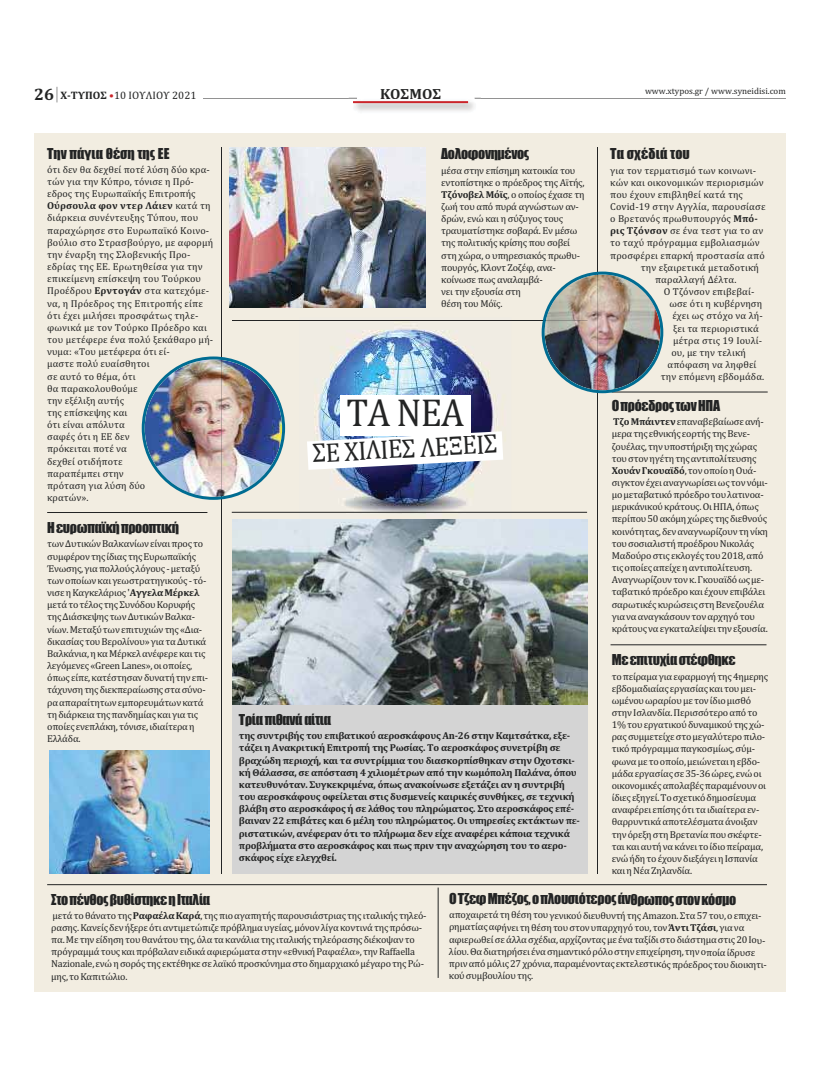
<style>
.page{position:relative;width:822px;height:1077px;background:#fff}
.page>*{position:absolute;margin:0;border:0;box-sizing:border-box;transform-origin:0 0}
.t1{font:39.5px "Cambria";color:#232424;scale:.93 1}
.t2{font:27.1px "Cambria";color:#232424;scale:.93 1}
.t3{font:700 14.9px "Cambria";color:#232424}
.t4{font:13.9px "Impact";letter-spacing:-.02em;color:#232424}
.t5{font:13.9px "Impact";letter-spacing:.005em;color:#232424}
.t6{font:13.9px "Impact";letter-spacing:.01em;color:#232424}
.t7{font:10.9px "Cambria";color:#232424}
.t8{font:10.1px/12.2px "Cambria";letter-spacing:-.02em;color:#232424}
.t9{font:10.1px/12.2px "Cambria";letter-spacing:.015em;color:#232424}
.t10{font:700 10.1px/12.2px "Cambria";letter-spacing:-.025em;color:#232424}
.t11{font:10.1px "Cambria";letter-spacing:.01em;color:#232424}
.t12{font:8.9px "Cambria";color:#232424}
.s1{font-weight:700;font-size:16.9px}
.s2{font-weight:700}
.s3{color:#cb242a}
</style>
<div class="page">
<hr style="left:203px;top:98px;width:583px;height:1px;background:#929292">
<img style="left:357px;top:98px;width:117px;height:3px">
<svg style="left:381px;top:98px;width:60px;height:1px"></svg>
<hr style="left:353px;top:101px;width:115px;height:2px;background:#cb242a">
<svg style="left:56px;top:87px;width:1px;height:15px"></svg>
<div style="left:34px;top:133px;width:751px;height:859px;background:#f2ede1"></div>
<div style="left:232px;top:526px;width:356px;height:348px;background:#d4d4d4"></div>
<hr style="left:232px;top:320px;width:355px;height:1px;background:#232424">
<hr style="left:221px;top:148px;width:1px;height:726px;background:#232424">
<img style="left:299px;top:327px;width:212px;height:193px">
<svg style="left:307px;top:431px;width:196px;height:39px;background:#e2e7ef"></svg>
<div style="left:340px;top:396px;width:130px;height:40px;background:#fff"></div>
<hr style="left:232px;top:512px;width:355px;height:1px;background:#232424">
<hr style="left:597px;top:148px;width:1px;height:726px;background:#232424">
<img style="left:230px;top:148px;width:195px;height:160px">
<img style="left:142px;top:356px;width:143px;height:144px">
<img style="left:49px;top:750px;width:161px;height:124px">
<hr style="left:612px;top:392px;width:156px;height:1px;background:#232424">
<img style="left:232px;top:520px;width:355px;height:184px">
<hr style="left:47px;top:512px;width:160px;height:1px;background:#232424">
<hr style="left:47px;top:884px;width:720px;height:1px;background:#232424">
<hr style="left:611px;top:645px;width:156px;height:1px;background:#232424">
<img style="left:542px;top:272px;width:121px;height:121px">
<hr style="left:438px;top:888px;width:1px;height:90px;background:#232424">
<p class="t7" style="left:34px;top:91px;width:164px"><span class="s1">26</span> <span class="s2">Χ‑ΤΥΠΟΣ</span> <span class="s3">•</span>10 ΙΟΥΛΙΟΥ 2021</p>
<h3 class="t3" style="left:380px;top:88px;width:63px">ΚΟΣΜΟΣ</h3>
<p class="t12" style="left:645px;top:88px;width:142px">www.xtypos.gr / www.syneidisi.com</p>
<h3 class="t5" style="left:47px;top:149px;width:124px">Την πάγια θέση της ΕΕ</h3>
<p class="t9" style="left:47px;top:164px;width:168px">ότι δεν θα δεχθεί ποτέ λύση δύο κρα‐ τών για την Κύπρο, τόνισε η Πρό‐ εδρος της Ευρωπαϊκής Επιτροπής<br><span class="s2">Ούρσουλα φον ντερ Λάιεν</span> κατά τη διάρκεια συνέντευξης Τύπου, που παραχώρησε στο Ευρωπαϊκό Κοινο‐ βούλιο στο Στρασβούργο, με αφορμή την έναρξη της Σλοβενικής Προ‐ εδρίας της ΕΕ. Ερωτηθείσα για την επικείμενη επίσκεψη του Τούρκου<br>Προέδρου <span class="s2">Ερντογάν</span> στα κατεχόμε‐ να, η Πρόεδρος της Επιτροπής είπε ότι έχει μιλήσει προσφάτως τηλε‐ φωνικά με τον Τούρκο Πρόεδρο και του μετέφερε ένα πολύ ξεκάθαρο μή‐ νυμα: «Του μετέφερα ότι εί‐<br>μαστε πολύ ευαίσθητοι<br>σε αυτό το θέμα, ότι<br>θα παρακολουθούμε<br>την εξέλιξη αυτής<br>της επίσκεψης και<br>ότι είναι απόλυτα<br>σαφές ότι η ΕΕ δεν<br>πρόκειται ποτέ να<br>δεχθεί οτιδήποτε<br>παραπέμπει στην<br>πρόταση για λύση δύο<br>κρατών».</p>
<h3 class="t4" style="left:47px;top:523px;width:134px">Η ευρωπαϊκή προοπτική</h3>
<p class="t8" style="left:47px;top:539px;width:163px">των Δυτικών Βαλκανίων είναι προς το συμφέρον της ίδιας της Ευρωπαϊκής Ένωσης, για πολλούς λόγους ‐ μεταξύ των οποίων και γεωστρατηγικούς ‐ τό‐ νισε η Καγκελάριος '<span class="s2">Αγγελα Μέρκελ </span>μετά το τέλος της Συνόδου Κορυφής της Διάσκεψης των Δυτικών Βαλκα‐ νίων. Μεταξύ των επιτυχιών της «Δια‐ δικασίας του Βερολίνου» για τα Δυτικά Βαλκάνια, η κα Μέρκελ ανέφερε και τις λεγόμενες «Green Lanes», οι οποίες, όπως είπε, κατέστησαν δυνατή την επι‐ τάχυνση της διεκπεραίωσης στα σύνο‐ ρα απαραίτητων εμπορευμάτων κατά τη διάρκεια της πανδημίας και για τις οποίες ενεπλάκη, τόνισε, ιδιαίτερα η Ελλάδα.</p>
<h3 class="t4" style="left:441px;top:149px;width:90px">Δολοφονημένος</h3>
<p class="t8" style="left:441px;top:165px;width:145px">μέσα στην επίσημη κατοικία του εντοπίστηκε ο πρόεδρος της Αϊτής,<br><span class="s2">Τζόνοβελ Μόϊς</span>, ο οποίος έχασε τη ζωή του από πυρά αγνώστων αν‐ δρών, ενώ και η σύζυγος τους τραυματίστηκε σοβαρά. Εν μέσω της πολιτικής κρίσης που σοβεί στη χώρα, ο υπηρεσιακός πρωθυ‐ πουργός, Κλοντ Ζοζέφ, ανα‐ κοίνωσε πως αναλαμβά‐<br>νει την εξουσία στη<br>θέση του Μόϊς.</p>
<h1 class="t1" style="left:346px;top:399px;width:128px">TA NEA</h1>
<h2 class="t2" style="left:312px;top:443px;width:201px;rotate:-3deg">ΣΕ ΧΙΛΙΕΣ ΛΕΞΕΙΣ</h2>
<h3 class="t4" style="left:239px;top:715px;width:94px">Τρία πιθανά αίτια</h3>
<p class="t10" style="left:239px;top:731px;width:343px">της συντριβής του επιβατικού αεροσκάφους An‑26 στην Καμτσάτκα, εξε‑ τάζει η Ανακριτική Επιτροπή της Ρωσίας. Το αεροσκάφος συνετρίβη σε βραχώδη περιοχή, και τα συντρίμμια του διασκορπίσθηκαν στην Οχοτσκι‑ κή Θάλασσα, σε απόσταση 4 χιλιομέτρων από την κωμόπολη Παλάνα, όπου κατευθυνόταν. Συγκεκριμένα, όπως ανακοίνωσε εξετάζει αν η συντριβή του αεροσκάφους οφείλεται στις δυσμενείς καιρικές συνθήκες, σε τεχνική βλάβη στο αεροσκάφος ή σε λάθος του πληρώματος. Στο αεροσκάφος επέ‑ βαιναν 22 επιβάτες και 6 μέλη του πληρώματος. Οι υπηρεσίες εκτάκτων πε‑ ριστατικών, ανέφεραν ότι το πλήρωμα δεν είχε αναφέρει κάποια τεχνικά προβλήματα στο αεροσκάφος και πως πριν την αναχώρηση του το αερο‑ σκάφος είχε ελεγχθεί.</p>
<h3 class="t6" style="left:610px;top:149px;width:81px">Τα σχέδιά του</h3>
<p class="t11" style="left:610px;top:166px;width:147px">για τον τερματισμό των κοινωνι‐</p>
<p class="t11" style="left:610px;top:179px;width:155px">κών και οικονομικών περιορισμών</p>
<p class="t11" style="left:610px;top:191px;width:134px">που έχουν επιβληθεί κατά της</p>
<p class="t11" style="left:610px;top:203px;width:157px">Covid‐19 στην Αγγλία, παρουσίασε</p>
<p class="t11" style="left:610px;top:215px;width:149px">ο Βρετανός πρωθυπουργός <span class="s2">Μπό‑</span></p>
<p class="t11" style="left:610px;top:227px;width:155px"><span class="s2">ρις Τζόνσον</span> σε ένα τεστ για το αν</p>
<p class="t11" style="left:610px;top:239px;width:151px">το ταχύ πρόγραμμα εμβολιασμών</p>
<p class="t11" style="left:610px;top:252px;width:156px">προσφέρει επαρκή προστασία από</p>
<p class="t11" style="left:641px;top:264px;width:120px">την εξαιρετικά μεταδοτική</p>
<p class="t11" style="left:655px;top:276px;width:83px">παραλλαγή Δέλτα.</p>
<p class="t11" style="left:664px;top:288px;width:92px">Ο Τζόνσον επιβεβαί‐</p>
<p class="t11" style="left:669px;top:300px;width:95px">ωσε ότι η κυβέρνηση</p>
<p class="t11" style="left:672px;top:312px;width:92px">έχει ως στόχο να λή‐</p>
<p class="t11" style="left:673px;top:325px;width:87px">ξει τα περιοριστικά</p>
<p class="t11" style="left:673px;top:337px;width:91px">μέτρα στις 19 Ιουλί‐</p>
<p class="t11" style="left:671px;top:349px;width:76px">ου, με την τελική</p>
<p class="t11" style="left:668px;top:361px;width:90px">απόφαση να ληφθεί</p>
<p class="t11" style="left:661px;top:373px;width:105px">την επόμενη εβδομάδα.</p>
<h3 class="t4" style="left:612px;top:401px;width:110px">Ο πρόεδρος των ΗΠΑ</h3>
<p class="t8" style="left:612px;top:417px;width:158px"><span class="s2">Τζο Μπάιντεν</span>επαναβεβαίωσε ανή‐ μερα της εθνικής εορτής της Βενε‐ ζουέλας, την υποστήριξη της χώρας του στον ηγέτη της αντιπολίτευσης <span class="s2">Χουάν Γκουαϊδό</span>, τον οποίο η Ουά‐ σιγκτον έχει αναγνωρίσει ως τον νόμι‐ μο μεταβατικό πρόεδρο του λατινοα‐ μερικάνικού κράτους. Οι ΗΠΑ, όπως περίπου 50 ακόμη χώρες της διεθνούς κοινότητας, δεν αναγνωρίζουν τη νίκη του σοσιαλιστή προέδρου Νικολάς Μαδούρο στις εκλογές του 2018, από τις οποίες απείχε η αντιπολίτευση.<br>Αναγνωρίζουν τον κ. Γκουαϊδό ως με‐ ταβατικό πρόεδρο και έχουν επιβάλει σαρωτικές κυρώσεις στη Βενεζουέλα για να αναγκάσουν τον αρχηγό του κράτους να εγκαταλείψει την εξουσία.</p>
<h3 class="t4" style="left:612px;top:655px;width:126px">Με επιτυχία στέφθηκε</h3>
<p class="t8" style="left:612px;top:671px;width:158px">το πείραμα για εφαρμογή της 4ημερης εβδομαδιαίας εργασίας και του μει‐ ωμένου ωραρίου με τον ίδιο μισθό στην Ισλανδία. Περισσότερο από το 1% του εργατικού δυναμικού της χώ‐ ρας συμμετείχε στο μεγαλύτερο πιλο‐ τικό πρόγραμμα παγκοσμίως, σύμ‐ φωνα με το οποίο, μειώνεται η εβδο‐ μάδα εργασίας σε 35‐36 ώρες, ενώ οι οικονομικές απολαβές παραμένουν οι ίδιες εξηγεί. Το σχετικό δημοσίευμα αναφέρει επίσης ότι τα ιδιαίτερα εν‐ θαρρυντικά αποτελέσματα άνοιξαν την όρεξη στη Βρετανία που σκέφτε‐ ται και αυτή να κάνει το ίδιο πείραμα, ενώ ήδη το έχουν διεξάγει η Ισπανία και η Νέα Ζηλανδία.</p>
<h3 class="t4" style="left:51px;top:895px;width:161px">Στο πένθος βυθίστηκε η Ιταλία</h3>
<p class="t8" style="left:51px;top:910px;width:377px">μετά το θάνατο της <span class="s2">Ραφαέλα Καρά</span>, της πιο αγαπητής παρουσιάστριας της ιταλικής τηλεό‐ ρασης. Κανείς δεν ήξερε ότι αντιμετώπιζε πρόβλημα υγείας, μόνον λίγα κοντινά της πρόσω‐ πα. Με την είδηση του θανάτου της, όλα τα κανάλια της ιταλικής τηλεόρασης διέκοψαν το πρόγραμμά τους και πρόβαλαν ειδικά αφιερώματα στην «εθνική Ραφαέλα», την Raffaella Nazionale, ενώ η σορός της εκτέθηκε σε λαϊκό προσκύνημα στο δημαρχιακό μέγαρο της Ρώ‐ μης, το Καπιτώλιο.</p>
<h3 class="t4" style="left:449px;top:894px;width:289px">Ο Τζεφ Μπέζος, ο πλουσιότερος άνθρωπος στον κόσμο</h3>
<p class="t8" style="left:449px;top:910px;width:319px">αποχαιρετά τη θέση του γενικού διευθυντή της Amazon. Στα 57 του, ο επιχει‐ ρηματίας αφήνει τη θέση του στον υπαρχηγό του, τον <span class="s2">Άντι Τζάσι</span>, για να αφιερωθεί σε άλλα σχέδια, αρχίζοντας με ένα ταξίδι στο διάστημα στις 20 Ιου‐ λίου. Θα διατηρήσει ένα σημαντικό ρόλο στην επιχείρηση, την οποία ίδρυσε πριν από μόλις 27 χρόνια, παραμένοντας εκτελεστικός πρόεδρος του διοικητι‐ κού συμβουλίου της.</p>
</div>
